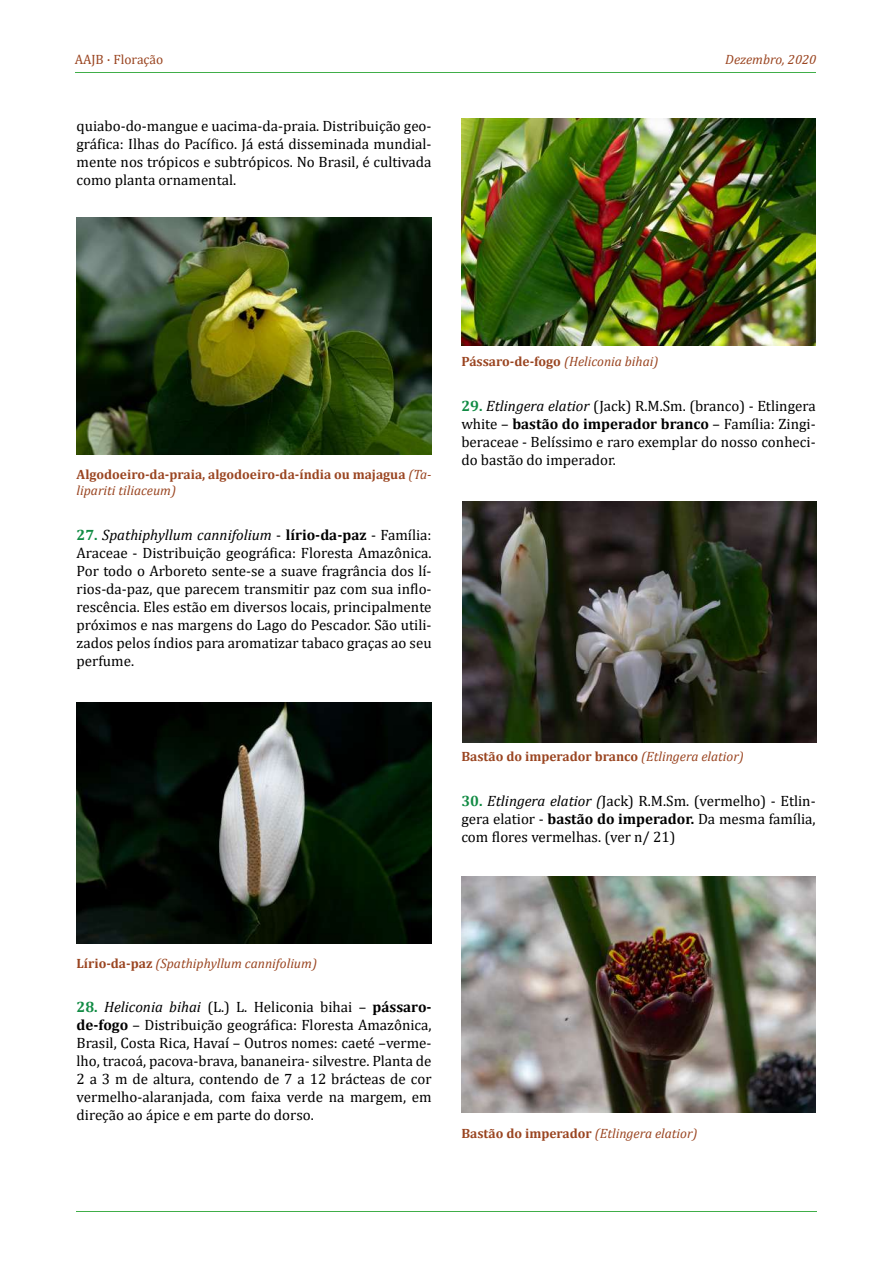
<style>
.page{position:relative;width:893px;height:1263px;background:#fff}
.page>*{position:absolute;margin:0;border:0;box-sizing:border-box;transform-origin:0 0}
.t1{font:15px/18px "Cambria";color:#000;text-align:justify}
.t2{font:italic 13.5px "Cambria";color:#9a4521}
.t3{font:700 13.5px/16.2px "Cambria";color:#9a4521}
.t4{font:13.5px "Cambria";color:#9a4521}
.s1{font-weight:400;font-style:italic}
.s2{font-weight:700;color:#118b44}
.s3{font-style:italic}
.s4{font-weight:700}
.s5{font-weight:700;font-style:normal}
</style>
<div class="page">
<hr style="left:76px;top:1211px;width:741px;height:1px;background:#40ae49">
<hr style="left:75px;top:72px;width:741px;height:1px;background:#40ae49">
<img style="left:77px;top:218px;width:355px;height:236px">
<img style="left:77px;top:703px;width:355px;height:240px">
<img style="left:461px;top:118px;width:355px;height:227px">
<img style="left:462px;top:501px;width:354px;height:241px">
<img style="left:461px;top:876px;width:355px;height:236px">
<p class="t4" style="left:75px;top:51px;width:90px">AAJB · Floração</p>
<p class="t2" style="left:725px;top:50px;width:93px">Dezembro, 2020</p>
<p class="t1" style="left:77px;top:117px;width:357px">quiabo-do-mangue e uacima-da-praia. Distribuição geo&shy;gráfica: Ilhas do Pacífico. Já está disseminada mundial&shy;mente nos trópicos e subtrópicos. No Brasil, é cultivada como planta ornamental.</p>
<p class="t3" style="left:77px;top:466px;width:357px">Algodoeiro-da-praia, algodoeiro-da-índia ou majagua <span class="s1">(Ta&shy;lipariti tiliaceum)</span></p>
<p class="t1" style="left:77px;top:525px;width:357px"><span class="s2">27.</span> <span class="s3">Spathiphyllum cannifolium</span> - <span class="s4">lírio-da-paz</span> - Família:<br>Araceae - Distribuição geográfica: Floresta Amazônica.<br>Por todo o Arboreto sente-se a suave fragrância dos lí&shy;rios-da-paz, que parecem transmitir paz com sua inflo&shy;rescência. Eles estão em diversos locais, principalmente próximos e nas margens do Lago do Pescador. São utili&shy;zados pelos índios para aromatizar tabaco graças ao seu perfume.</p>
<p class="t2" style="left:461px;top:352px;width:199px"><span class="s5">Pássaro-de-fogo</span> (Heliconia bihai)</p>
<p class="t1" style="left:461px;top:396px;width:356px"><span class="s2">29.</span> <span class="s3">Etlingera elatior</span> (Jack) R.M.Sm. (branco) - Etlingera white – <span class="s4">bastão do imperador branco</span> – Família: Zingi&shy;beraceae - Belíssimo e raro exemplar do nosso conheci&shy;do bastão do imperador.</p>
<p class="t3" style="left:461px;top:748px;width:284px">Bastão do imperador branco <span class="s1">(Etlingera elatior)</span></p>
<p class="t1" style="left:461px;top:791px;width:356px"><span class="s2">30.</span> <span class="s3">Etlingera elatior (</span>Jack) R.M.Sm. (vermelho) - Etlin&shy;gera elatior - <span class="s4">bastão do imperador.</span> Da mesma família, com flores vermelhas. (ver n/ 21)</p>
<p class="t2" style="left:77px;top:953px;width:242px"><span class="s5">Lírio-da-paz</span> (Spathiphyllum cannifolium)</p>
<p class="t1" style="left:77px;top:998px;width:357px"><span class="s2">28.</span> <span class="s3">Heliconia bihai</span> (L.) L. Heliconia bihai – <span class="s4">pássaro&shy;de-fogo</span> – Distribuição geográfica: Floresta Amazônica, Brasil, Costa Rica, Havaí – Outros nomes: caeté –verme&shy;lho, tracoá, pacova-brava, bananeira- silvestre. Planta de 2 a 3 m de altura, contendo de 7 a 12 brácteas de cor vermelho-alaranjada, com faixa verde na margem, em direção ao ápice e em parte do dorso.</p>
<p class="t2" style="left:461px;top:1124px;width:238px"><span class="s5">Bastão do imperador</span> (Etlingera elatior)</p>
</div>
